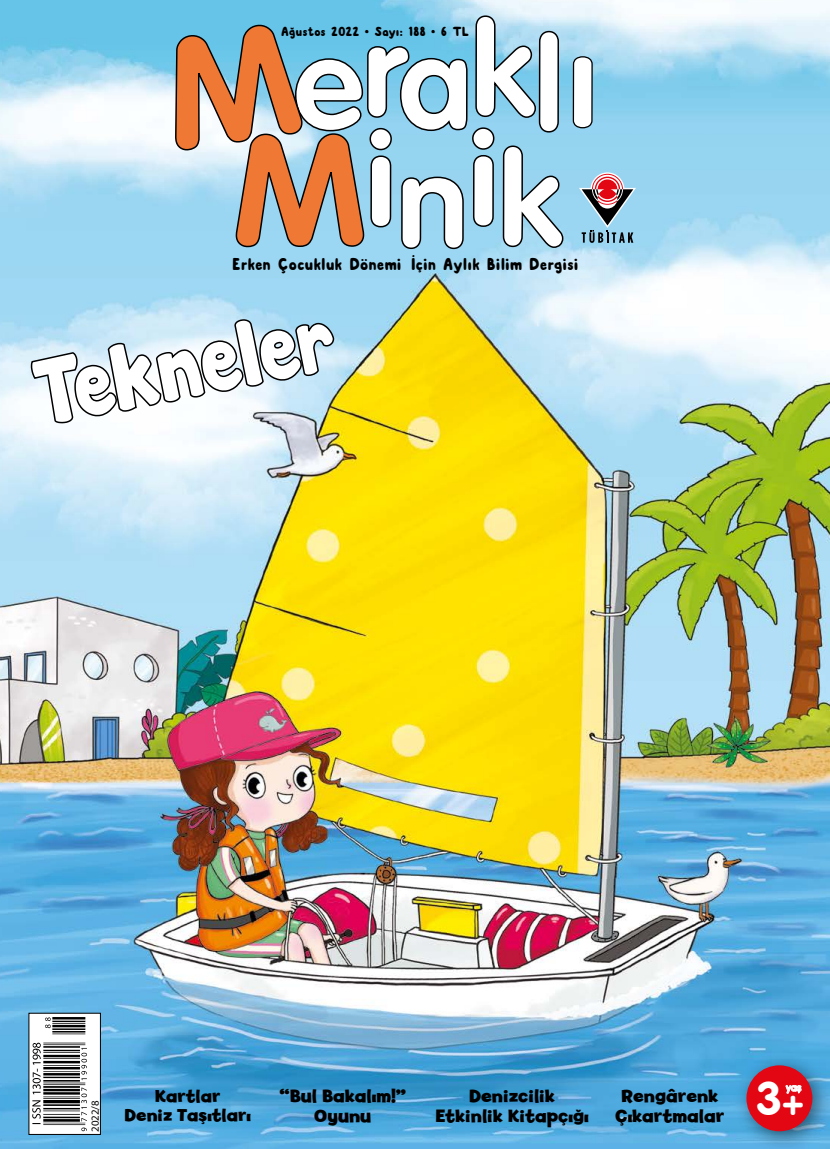
<style>
.page{position:relative;width:830px;height:1149px;background:#fff}
.page>*{position:absolute;margin:0;border:0;box-sizing:border-box;transform-origin:0 0}
.t1{font:83.55px "Janda Manatee Solid";color:#fff;scale:.93 1}
.t2{font:46.65px "Turkmen";color:#fff}
.t3{font:700 18.75px/20.1px "Billy";color:#000;text-align:center;scale:1.04 1}
.t4{font:700 18.15px/19.5px "Billy";color:#000;text-align:center;scale:1.04 1}
.t5{font:17.25px "Albus";color:#000}
.t6{font:13.2px "Albus";color:#000}
.t7{font:10.8px "Myriad Pro";color:#000}
.s1{font-size:37.35px}
</style>
<div class="page">
<img style="left:0;top:0;width:829px;height:1148px">
<img style="left:572px;top:0;width:63px;height:1148px">
<img style="left:727px;top:1046px;width:102px;height:102px">
<div style="left:746px;top:1064px;width:66px;height:67px;background:#e30613;border-radius:50%"></div>
<img style="left:30px;top:0;width:534px;height:1148px">
<svg style="left:785px;top:1085px;width:16px;height:8px"></svg>
<p class="t6" style="left:281px;top:24px;width:190px">Ağustos 2022 • Sayı: 188 • 6 TL</p>
<p class="t5" style="left:411px;top:254px;width:6px">İ</p>
<p class="t5" style="left:232px;top:254px;width:348px">Erken Çocukluk Dönemi çin Aylık Bilim Dergisi</p>
<h1 class="t1" style="left:24px;top:336px;width:328px;rotate:-11deg">Tekneler</h1>
<p class="t7" style="left:89px;top:1131px;width:33px;rotate:-90deg">2022/8</p>
<p class="t3" style="left:279px;top:1085px;width:123px">“Bul Bakalım!”<br>Oyunu</p>
<p class="t4" style="left:124px;top:1085px;width:123px">Kartlar<br>Deniz Taşıtları</p>
<p class="t3" style="left:614px;top:1085px;width:107px">Rengârenk<br>Çıkartmalar</p>
<p class="t3" style="left:435px;top:1085px;width:149px">Denizcilik<br>Etkinlik Kitapçığı</p>
<h2 class="t2" style="left:755px;top:1064px;width:50px">3<span class="s1">+</span></h2>
</div>
